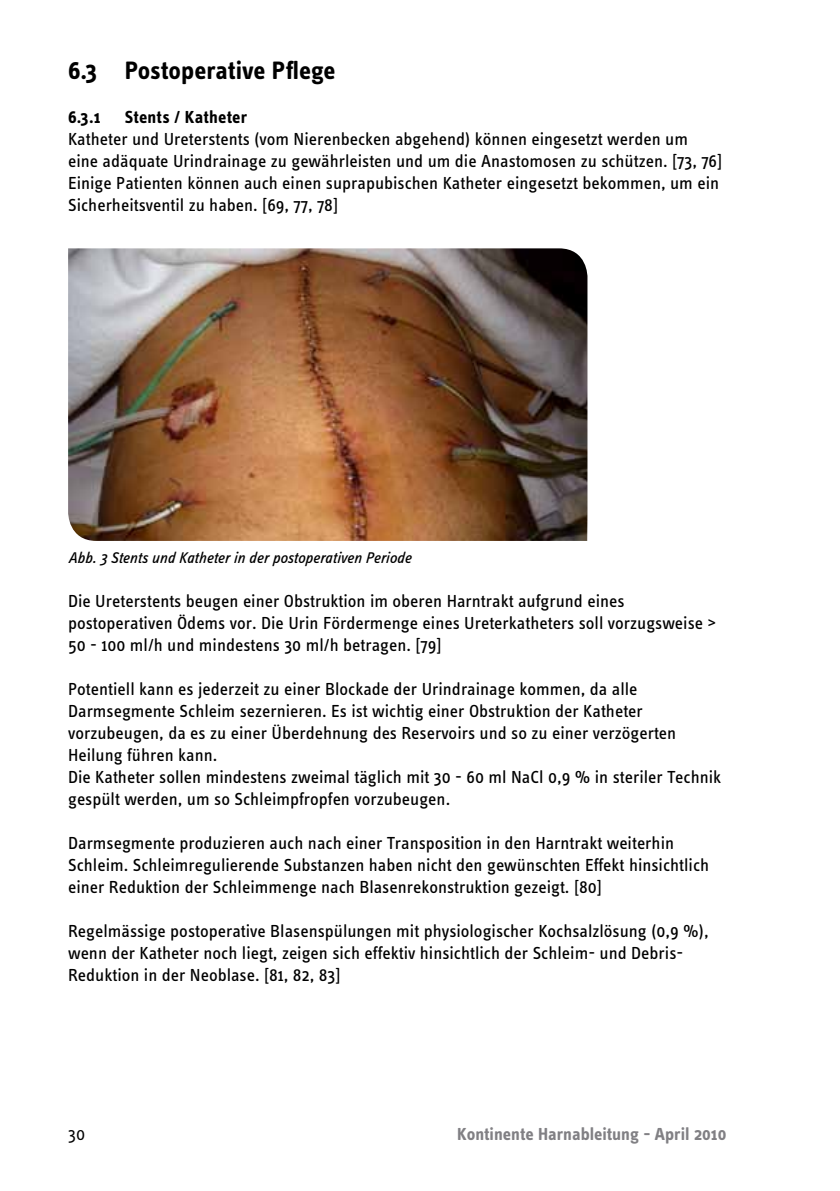
<style>
.page{position:relative;width:840px;height:1191px;background:#fff}
.page>*{position:absolute;margin:0;border:0;box-sizing:border-box;transform-origin:0 0}
.t1{font:700 26px "Info Text";color:#000}
.t2{font:18px/22px "Info Text";color:#000}
.t3{font:700 18px "Info Text";color:#818084}
.t4{font:700 18px "Info Text";letter-spacing:.01em;color:#000}
.t5{font:18px "Info Text";color:#000}
.t6{font:italic 16px "Info Text";color:#000}
</style>
<div class="page">
<img style="left:68px;top:248px;width:519px;height:293px">
<h1 class="t1" style="left:68px;top:55px;width:269px">6.3 Postoperative Pflege</h1>
<p class="t4" style="left:68px;top:106px;width:34px">6.3.1</p>
<p class="t4" style="left:125px;top:106px;width:124px">Stents / Katheter</p>
<p class="t2" style="left:68px;top:128px;width:655px">Katheter und Ureterstents (vom Nierenbecken abgehend) können eingesetzt werden um eine adäquate Urindrainage zu gewährleisten und um die Anastomosen zu schützen. [73, 76] Einige Patienten können auch einen suprapubischen Katheter eingesetzt bekommen, um ein Sicherheitsventil zu haben. [69, 77, 78]</p>
<p class="t6" style="left:68px;top:549px;width:345px">Abb. 3 Stents und Katheter in der postoperativen Periode</p>
<p class="t2" style="left:68px;top:590px;width:649px">Die Ureterstents beugen einer Obstruktion im oberen Harntrakt aufgrund eines postoperativen Ödems vor. Die Urin Fördermenge eines Ureterkatheters soll vorzugsweise &gt;<br>50 - 100 ml/h und mindestens 30 ml/h betragen. [79]</p>
<p class="t2" style="left:68px;top:678px;width:654px">Potentiell kann es jederzeit zu einer Blockade der Urindrainage kommen, da alle Darmsegmente Schleim sezernieren. Es ist wichtig einer Obstruktion der Katheter vorzubeugen, da es zu einer Überdehnung des Reservoirs und so zu einer verzögerten Heilung führen kann.<br>Die Katheter sollen mindestens zweimal täglich mit 30 - 60 ml NaCl 0,9 % in steriler Technik gespült werden, um so Schleimpfropfen vorzubeugen.</p>
<p class="t2" style="left:68px;top:832px;width:642px">Darmsegmente produzieren auch nach einer Transposition in den Harntrakt weiterhin<br>Schleim. Schleimregulierende Substanzen haben nicht den gewünschten Effekt hinsichtlich einer Reduktion der Schleimmenge nach Blasenrekonstruktion gezeigt. [80]</p>
<p class="t2" style="left:68px;top:920px;width:641px">Regelmässige postoperative Blasenspülungen mit physiologischer Kochsalzlösung (0,9 %), wenn der Katheter noch liegt, zeigen sich effektiv hinsichtlich der Schleim- und Debris-<br>Reduktion in der Neoblase. [81, 82, 83]</p>
<p class="t5" style="left:68px;top:1124px;width:19px">30</p>
<p class="t3" style="left:457px;top:1123px;width:271px">Kontinente Harnableitung - April 2010</p>
</div>
